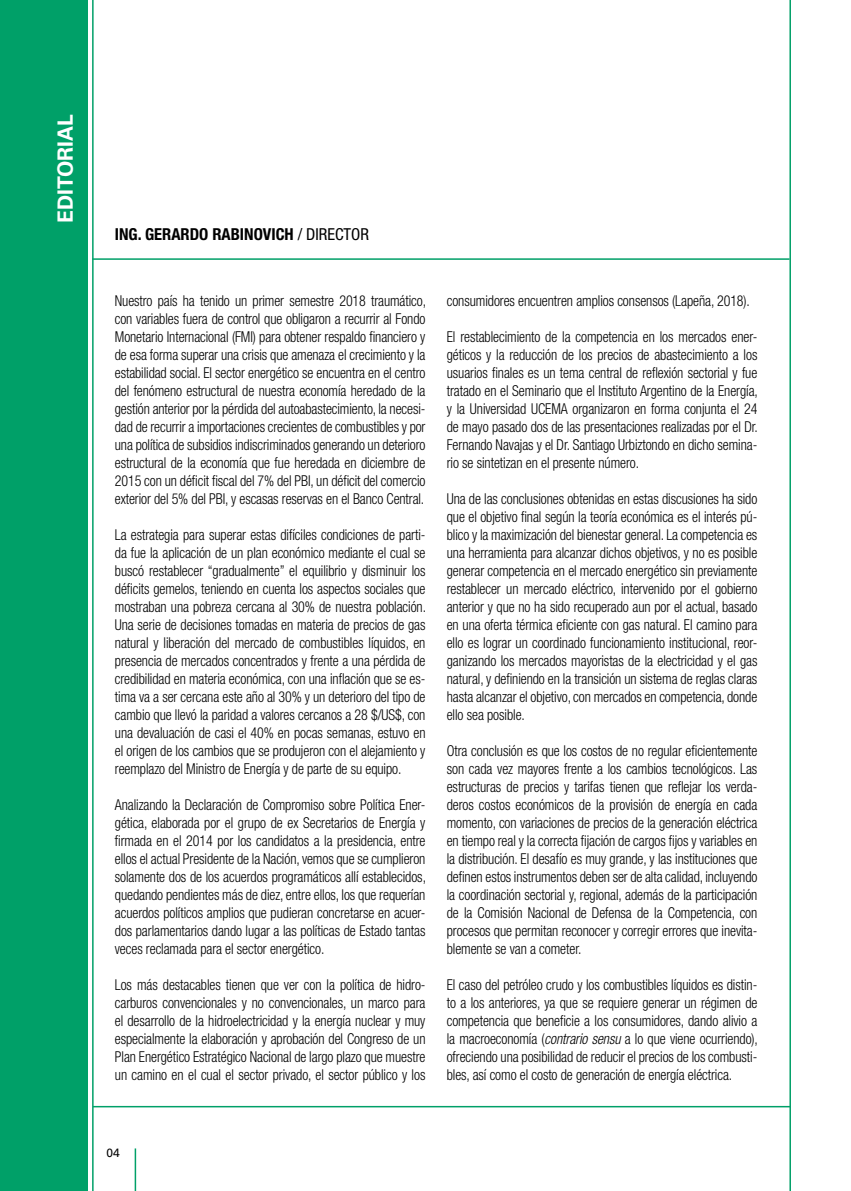
<style>
.page{position:relative;width:851px;height:1191px;background:#fff}
.page>*{position:absolute;margin:0;border:0;box-sizing:border-box;transform-origin:0 0}
.t1{font:700 21px "Univers LT Std";color:#fff}
.t2{font:700 condensed 16.5px "Helvetica Neue LT Std";color:#000}
.t3{font:300 condensed 15px/18px "Helvetica Neue LT Std";letter-spacing:-.005em;color:#000;text-align:justify;scale:.93 1}
.t4{font:12px "Univers LT Std";color:#000}
.s1{font-weight:400}
.s2{font-style:italic}
</style>
<div class="page">
<hr style="left:789px;top:0;width:1px;height:1191px;background:#00a068">
<hr style="left:93px;top:1106px;width:697px;height:1px;background:#00a068">
<hr style="left:135px;top:1148px;width:1px;height:43px;background:#00a068">
<hr style="left:92px;top:0;width:2px;height:1191px;background:#00a068">
<div style="left:0;top:0;width:88px;height:1191px;background:#00a068"></div>
<hr style="left:92px;top:258px;width:697px;height:2px;background:#00a068">
<h1 class="t1" style="left:53px;top:223px;width:110px;rotate:-90deg">editorial</h1>
<p class="t2" style="left:115px;top:224px;width:255px">ING. GERARDO RABINOVICH <span class="s1">/ DIRECTOR</span></p>
<p class="t3" style="left:115px;top:292px;width:336px">Nuestro país ha tenido un primer semestre 2018 traumático, con variables fuera de control que obligaron a recurrir al Fondo Monetario Internacional (FMI) para obtener respaldo financiero y de esa forma superar una crisis que amenaza el crecimiento y la estabilidad social. El sector energético se encuentra en el centro del fenómeno estructural de nuestra economía heredado de la gestión anterior por la pérdida del autoabastecimiento, la necesi&shy;dad de recurrir a importaciones crecientes de combustibles y por una política de subsidios indiscriminados generando un deterioro estructural de la economía que fue heredada en diciembre de 2015 con un déficit fiscal del 7% del PBI, un déficit del comercio exterior del 5% del PBI, y escasas reservas en el Banco Central.</p>
<p class="t3" style="left:115px;top:526px;width:336px">La estrategia para superar estas difíciles condiciones de parti&shy;da fue la aplicación de un plan económico mediante el cual se buscó restablecer “gradualmente” el equilibrio y disminuir los déficits gemelos, teniendo en cuenta los aspectos sociales que mostraban una pobreza cercana al 30% de nuestra población.<br>Una serie de decisiones tomadas en materia de precios de gas natural y liberación del mercado de combustibles líquidos, en presencia de mercados concentrados y frente a una pérdida de credibilidad en materia económica, con una inflación que se es&shy;tima va a ser cercana este año al 30% y un deterioro del tipo de cambio que llevó la paridad a valores cercanos a 28 $/US$, con una devaluación de casi el 40% en pocas semanas, estuvo en el origen de los cambios que se produjeron con el alejamiento y reemplazo del Ministro de Energía y de parte de su equipo.</p>
<p class="t3" style="left:115px;top:796px;width:336px">Analizando la Declaración de Compromiso sobre Política Ener&shy;gética, elaborada por el grupo de ex Secretarios de Energía y firmada en el 2014 por los candidatos a la presidencia, entre ellos el actual Presidente de la Nación, vemos que se cumplieron solamente dos de los acuerdos programáticos allí establecidos, quedando pendientes más de diez, entre ellos, los que requerían acuerdos políticos amplios que pudieran concretarse en acuer&shy;dos parlamentarios dando lugar a las políticas de Estado tantas veces reclamada para el sector energético.</p>
<p class="t3" style="left:115px;top:976px;width:335px">Los más destacables tienen que ver con la política de hidro&shy;carburos convencionales y no convencionales, un marco para el desarrollo de la hidroelectricidad y la energía nuclear y muy especialmente la elaboración y aprobación del Congreso de un Plan Energético Estratégico Nacional de largo plazo que muestre un camino en el cual el sector privado, el sector público y los</p>
<p class="t3" style="left:446px;top:292px;width:327px">consumidores encuentren amplios consensos (Lapeña, 2018).</p>
<p class="t3" style="left:446px;top:328px;width:336px">El restablecimiento de la competencia en los mercados ener&shy;géticos y la reducción de los precios de abastecimiento a los usuarios finales es un tema central de reflexión sectorial y fue tratado en el Seminario que el Instituto Argentino de la Energía, y la Universidad UCEMA organizaron en forma conjunta el 24 de mayo pasado dos de las presentaciones realizadas por el Dr.<br>Fernando Navajas y el Dr. Santiago Urbiztondo en dicho semina&shy;rio se sintetizan en el presente número.</p>
<p class="t3" style="left:446px;top:490px;width:335px">Una de las conclusiones obtenidas en estas discusiones ha sido que el objetivo final según la teoría económica es el interés pú&shy;blico y la maximización del bienestar general. La competencia es una herramienta para alcanzar dichos objetivos, y no es posible generar competencia en el mercado energético sin previamente restablecer un mercado eléctrico, intervenido por el gobierno anterior y que no ha sido recuperado aun por el actual, basado en una oferta térmica eficiente con gas natural. El camino para ello es lograr un coordinado funcionamiento institucional, reor&shy;ganizando los mercados mayoristas de la electricidad y el gas natural, y definiendo en la transición un sistema de reglas claras hasta alcanzar el objetivo, con mercados en competencia, donde ello sea posible.</p>
<p class="t3" style="left:446px;top:742px;width:335px">Otra conclusión es que los costos de no regular eficientemente son cada vez mayores frente a los cambios tecnológicos. Las estructuras de precios y tarifas tienen que reflejar los verda&shy;deros costos económicos de la provisión de energía en cada momento, con variaciones de precios de la generación eléctrica en tiempo real y la correcta fijación de cargos fijos y variables en la distribución. El desafío es muy grande, y las instituciones que definen estos instrumentos deben ser de alta calidad, incluyendo la coordinación sectorial y, regional, además de la participación de la Comisión Nacional de Defensa de la Competencia, con procesos que permitan reconocer y corregir errores que inevita&shy;blemente se van a cometer.</p>
<p class="t3" style="left:446px;top:976px;width:336px">El caso del petróleo crudo y los combustibles líquidos es distin&shy;to a los anteriores, ya que se requiere generar un régimen de competencia que beneficie a los consumidores, dando alivio a la macroeconomía (<span class="s2">contrario sensu</span> a lo que viene ocurriendo), ofreciendo una posibilidad de reducir el precios de los combusti&shy;bles, así como el costo de generación de energía eléctrica.</p>
<p class="t4" style="left:106px;top:1145px;width:15px">04</p>
</div>
